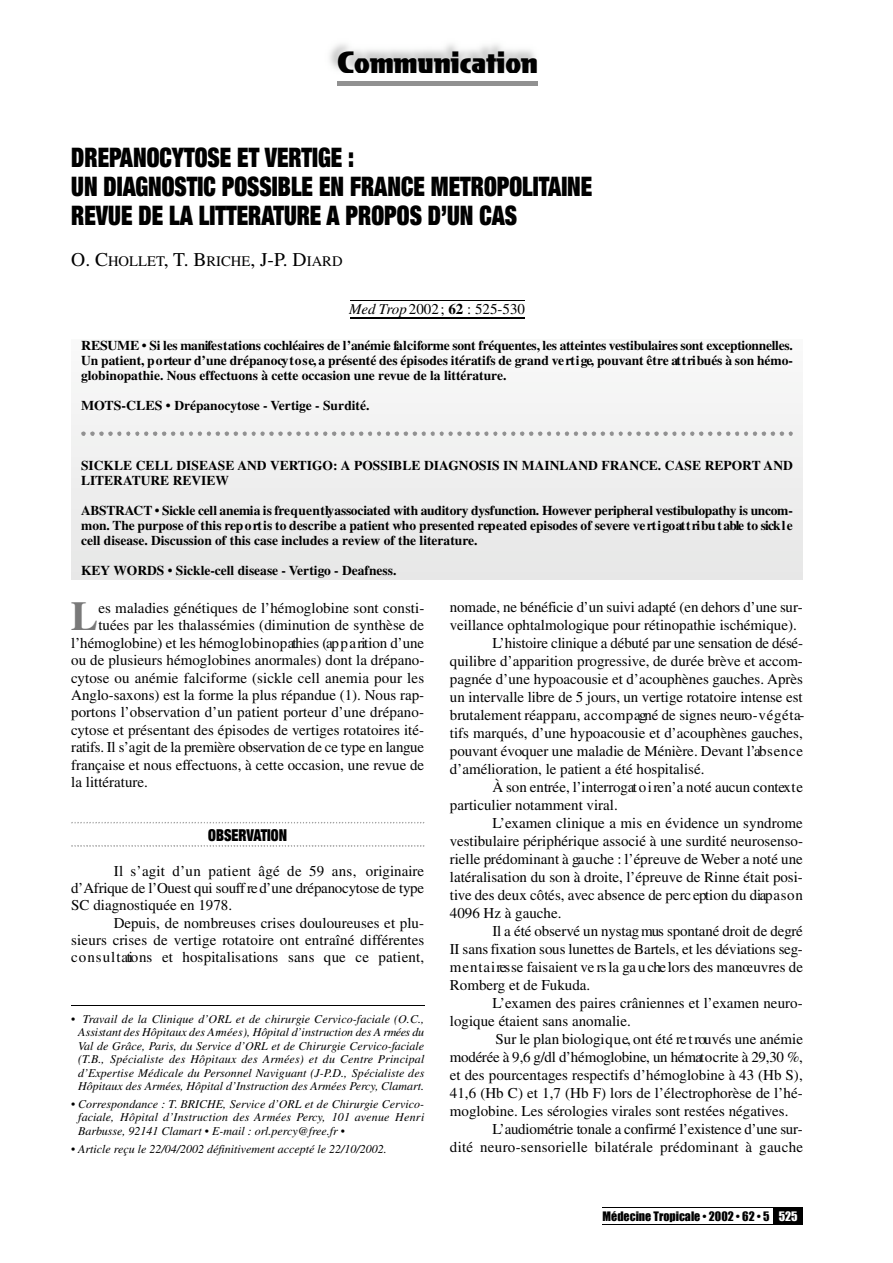
<style>
.page{position:relative;width:893px;height:1263px;background:#fff}
.page>*{position:absolute;margin:0;border:0;box-sizing:border-box;transform-origin:0 0}
.t1{font:700 40.95px "Times";color:#797979}
.t2{font:900 expanded 27px/29.1px "Helvetica Neue";color:#000;scale:.85 1}
.t3{font:27px "Freshet";color:#000}
.t4{font:900 expanded 16.5px "Helvetica Neue";color:#000;scale:.85 1}
.t5{font:15px/17.2px "Times";color:#000;text-align:justify}
.t6{font:15px "Times";letter-spacing:-.02em;color:#000}
.t7{font:15px "Times";letter-spacing:.02em;color:#000}
.t8{font:14.55px "Times";color:#000}
.t9{font:700 13.5px/15px "Times";color:#000;text-align:justify}
.t10{font:italic 12px/13.5px "Times";color:#000;text-align:center}
.t11{font:12px "Impact";color:#000}
.s1{font-size:19.5px}
.s2{font-style:italic}
.s3{font-weight:700}
.s4{color:#fff}
</style>
<div class="page">
<hr style="left:337px;top:81px;width:201px;height:4px;background:#919191">
<hr style="left:602px;top:1207px;width:200px;height:1px;background:#000">
<hr style="left:602px;top:1224px;width:200px;height:1px;background:#000">
<div style="left:773px;top:1208px;width:29px;height:17px;background:#000"></div>
<svg style="left:71px;top:822px;width:353px;height:1px"></svg>
<svg style="left:71px;top:845px;width:353px;height:2px"></svg>
<svg style="left:81px;top:431px;width:711px;height:5px"></svg>
<hr style="left:71px;top:1005px;width:353px;height:1px;background:#000">
<hr style="left:350px;top:301px;width:175px;height:1px;background:#000">
<hr style="left:350px;top:317px;width:175px;height:1px;background:#000">
<h2 class="t3" style="left:337px;top:44px;width:202px">Communication</h2>
<h2 class="t2" style="left:71px;top:145px;width:614px">DREPANOCYTOSE ET VERTIGE :<br>UN DIAGNOSTIC POSSIBLE EN FRANCE METROPOLITAINE<br>REVUE DE LA LITTERATURE A PROPOS D’UN CAS</h2>
<p class="t8" style="left:71px;top:256px;width:273px"><span class="s1">O. C</span>HOLLET<span class="s1">, T. B</span>RICHE<span class="s1">, J-P. D</span>IARD</p>
<p class="t5" style="left:349px;top:302px;width:177px"><span class="s2">Med Trop</span> 2002; <span class="s3">62</span> : 525-530</p>
<p class="t9" style="left:81px;top:340px;width:713px">RESUME • Si les manife s t ations coch lé a ires de l’anémie fa lc ifo rme sont fréquentes, les atteintes ve s tibu la ires sont ex c ep tio n n e lle s .<br>Un patie n t, p o rteur d’une drépanocy t o s e, a présenté des épisodes itératifs de grand ve rt i ge, p o u vant être at t ri bués à son hémo&shy;globinopathie. Nous effectuons à cette occasion une revue de la littérature.</p>
<p class="t9" style="left:81px;top:399px;width:290px">MOTS-CLES • Drépanocytose - Vertige - Surdité.</p>
<p class="t9" style="left:81px;top:459px;width:713px">SICKLE CELL DISEASE AND VERTIGO: A POSSIBLE DIAGNOSIS IN MAINLAND FRANCE. CASE REPORT AND<br>LITERATURE REVIEW</p>
<p class="t9" style="left:81px;top:504px;width:713px">A B S T R ACT • Sickle cell anemia is fre q u e n t lyassociated with auditory dysfunction. However perip h e ral ve s tibu lo p athy is uncom&shy;mon. The purpose of this rep o rt is to describe a patient who presented rep e ated episodes of seve re ve rt i go at t ri bu t able to sick l e cell disease. Discussion of this case includes a review of the literature.</p>
<p class="t9" style="left:81px;top:565px;width:317px">KEY WORDS • Sickle-cell disease - Vertigo - Deafness.</p>
<h1 class="t1" style="left:71px;top:602px;width:29px">L</h1>
<p class="t5" style="left:98px;top:601px;width:327px">es maladies génétiques de l’hémoglobine sont consti-</p>
<p class="t5" style="left:98px;top:618px;width:327px">tuées par les thalassémies (diminution de synthèse de</p>
<p class="t5" style="left:71px;top:636px;width:354px">l’h é m oglobine) et les hémog lo b in o p athies (ap p a rition d’une</p>
<p class="t5" style="left:71px;top:653px;width:354px">ou de plusieurs hémoglobines anormales) dont la drépano-</p>
<p class="t5" style="left:71px;top:670px;width:354px">cytose ou anémie falciforme (sickle cell anemia pour les</p>
<p class="t5" style="left:71px;top:688px;width:354px">Anglo-saxons) est la forme la plus répandue (1). Nous rap-</p>
<p class="t5" style="left:71px;top:705px;width:354px">portons l’observation d’un patient porteur d’une drépano-</p>
<p class="t5" style="left:71px;top:723px;width:354px">cytose et présentant des épisodes de vertiges rotatoires ité-</p>
<p class="t6" style="left:71px;top:742px;width:354px">ratifs. Il s’agit de la pre m iè re observation de ce type en langue</p>
<p class="t5" style="left:71px;top:757px;width:354px">française et nous effectuons, à cette occasion, une revue de</p>
<p class="t5" style="left:71px;top:775px;width:78px">la littérature.</p>
<p class="t4" style="left:208px;top:829px;width:94px">OBSERVATION</p>
<p class="t5" style="left:71px;top:863px;width:354px;text-indent:42px">Il s’agit d’un patient âgé de 59 ans, originaire d ’A frique de l’Ouest qui souff red’une drépanocytose de type SC diagnostiquée en 1978.</p>
<p class="t5" style="left:71px;top:915px;width:354px;text-indent:42px">Depuis, de nombreuses crises douloureuses et plu&shy;sieurs crises de vertige rotatoire ont entraîné différentes c o n s u l t ations et hospitalisations sans que ce patie n t,</p>
<p class="t10" style="left:71px;top:1013px;width:354px">• Travail de la Clinique d’ORL et de chirurgie Cervico-faciale (O.C., Assistant des Hôpitaux des A rm é e s ), Hôpital d’instruction des A rmées du Val de Grâce, Paris, du Service d’ORL et de Chirurgie Cervico-faciale (T.B., Spécialiste des Hôpitaux des Armées) et du Centre Principal d’Expertise Médicale du Personnel Naviguant (J-P.D., Spécialiste des Hôpitaux des Armées, Hôpital d’Instruction des Armées Percy, Clamart.</p>
<p class="t10" style="left:78px;top:1098px;width:348px;text-align:justify;text-indent:-7px">• Correspondance : T. BRICHE, Service d’ORL et de Chirurgie Cervico&shy;faciale, Hôpital d’Instruction des Armées Percy, 101 avenue Henri Barbusse, 92141 Clamart • E-mail : orl.percy@free.fr •</p>
<p class="t10" style="left:71px;top:1143px;width:317px">• Article reçu le 22/04/2002 définitivement accepté le 22/10/2002.</p>
<p class="t5" style="left:450px;top:600px;width:354px">n o m a d e, ne bénéficie d’un suivi adapté (en dehors d’une sur-</p>
<p class="t5" style="left:450px;top:618px;width:348px">veillance ophtalmologique pour rétinopathie ischémique).</p>
<p class="t5" style="left:492px;top:636px;width:312px">L’h is to ire clinique a débuté par une sensation de désé-</p>
<p class="t5" style="left:450px;top:654px;width:354px">quilibre d’apparition progressive, de durée brève et accom-</p>
<p class="t5" style="left:450px;top:672px;width:354px">pagnée d’une hypoacousie et d’acouphènes gauches. Après</p>
<p class="t5" style="left:450px;top:690px;width:354px">un intervalle libre de 5 jours, un vertige rotatoire intense est</p>
<p class="t5" style="left:450px;top:708px;width:356px">b rutalement réap p a ru , a c c o m p agné de signes neuro - v é g é ta-</p>
<p class="t5" style="left:450px;top:726px;width:354px">tifs marqués, d’une hypoacousie et d’acouphènes gauches,</p>
<p class="t5" style="left:450px;top:744px;width:354px">p o u vant évoquer une maladie de Ménière. Devant l’ab s e n c e</p>
<p class="t5" style="left:450px;top:762px;width:256px">d’amélioration, le patient a été hospitalisé.</p>
<p class="t5" style="left:492px;top:780px;width:312px">À son entrée, l’in te rrogat o i ren’a noté aucun contex te</p>
<p class="t5" style="left:450px;top:798px;width:169px">particulier notamment viral.</p>
<p class="t5" style="left:492px;top:816px;width:312px">L’examen clinique a mis en évidence un syndrome</p>
<p class="t5" style="left:450px;top:834px;width:354px">vestibulaire périphérique associé à une surdité neurosenso-</p>
<p class="t5" style="left:450px;top:852px;width:354px">rielle prédominant à ga u che : l’é p re u ve de Weber a noté une</p>
<p class="t5" style="left:450px;top:870px;width:354px">latéralisation du son à droite, l’épreuve de Rinne était posi-</p>
<p class="t5" style="left:450px;top:888px;width:354px">tive des deux côtés, avec absence de perc eption du diap a s o n</p>
<p class="t5" style="left:450px;top:906px;width:113px">4096 Hz à gauche.</p>
<p class="t5" style="left:492px;top:924px;width:312px">Il a été observé un ny s tag mus spontané droit de degré</p>
<p class="t5" style="left:450px;top:942px;width:354px">II sans fix ation sous lunettes de Barte ls , et les déviations seg-</p>
<p class="t5" style="left:450px;top:960px;width:354px">m e n t a i resse faisaient ve rs la ga u che lors des manœuvres de</p>
<p class="t5" style="left:450px;top:978px;width:142px">Romberg et de Fukuda.</p>
<p class="t5" style="left:492px;top:996px;width:312px">L’examen des paires crâniennes et l’examen neuro-</p>
<p class="t5" style="left:450px;top:1014px;width:182px">logique étaient sans anomalie.</p>
<p class="t5" style="left:495px;top:1032px;width:309px">Sur le plan biologiq u e, ont été re t rouvés une anémie</p>
<p class="t6" style="left:450px;top:1052px;width:354px">modérée à 9,6 g/dl d’hémog lo b in e, un hémato c rite à 29,30 % ,</p>
<p class="t5" style="left:450px;top:1068px;width:354px">et des pourcentages respectifs d’hémoglobine à 43 (Hb S),</p>
<p class="t5" style="left:450px;top:1086px;width:354px">41,6 (Hb C) et 1,7 (Hb F) lors de l’électrophorèse de l’hé-</p>
<p class="t5" style="left:450px;top:1104px;width:340px">moglobine. Les sérologies virales sont restées négatives.</p>
<p class="t6" style="left:492px;top:1124px;width:312px">L’a u d io m é trie tonale a confirmé l’existence d’une sur-</p>
<p class="t7" style="left:450px;top:1142px;width:355px">dité neuro-sensorielle bilatérale prédominant à gauche</p>
<p class="t11" style="left:602px;top:1209px;width:196px">Médecine Tropicale • 2002 • 62 • 5 <span class="s4">525</span></p>
</div>
